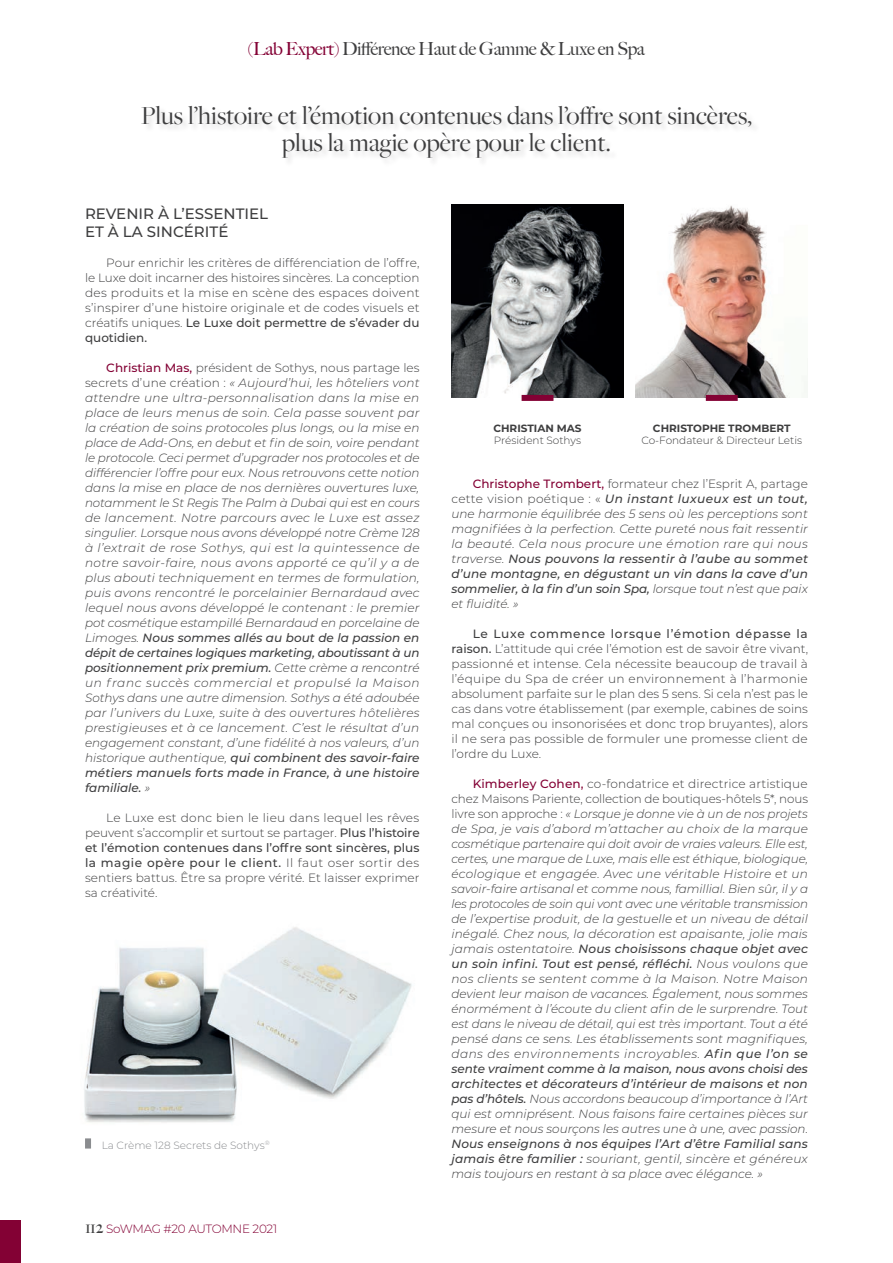
<style>
.page{position:relative;width:893px;height:1263px;background:#fff}
.page>*{position:absolute;margin:0;border:0;box-sizing:border-box;transform-origin:0 0}
.t1{font:27px/27px "Freight Big Pro";color:#3e3e3f;text-align:center}
.t2{font:500 18px "Big Caslon";letter-spacing:-.025em;color:#3e3e3f}
.t3{font:500 15px/18px "Montserrat";color:#3e3e3f}
.t4{font:italic 300 12px/15px "Montserrat";color:#3e3e3f;text-align:justify}
.t5{font:300 12px/15px "Montserrat";letter-spacing:.01em;color:#3e3e3f;text-align:justify}
.t6{font:300 12px "Montserrat";letter-spacing:-.03em;color:#830134}
.t7{font:300 10.5px "Montserrat";color:#3e3e3f}
.t8{font:700 10.5px "Montserrat";color:#3e3e3f}
.t9{font:300 10.5px "Montserrat";color:#8a8c8f}
.s1{color:#830134}
.s2{font-weight:500}
.s3{font-weight:500;font-style:normal;color:#830134}
.s4{font-style:normal}
.s5{font-family:"Big Caslon";font-weight:500;font-size:18px;color:#3e3e3f}
</style>
<div class="page">
<div style="left:0;top:1220px;width:21px;height:43px;background:#830134"></div>
<img style="left:84px;top:927px;width:328px;height:196px">
<img style="left:451px;top:204px;width:173px;height:194px">
<img style="left:636px;top:205px;width:172px;height:193px">
<div style="left:522px;top:395px;width:31px;height:6px;background:#830134"></div>
<div style="left:706px;top:395px;width:32px;height:6px;background:#830134"></div>
<div style="left:85px;top:1138px;width:6px;height:10px;background:#8a8c8f"></div>
<h2 class="t2" style="left:248px;top:34px;width:399px"><span class="s1">(Lab Expert)</span> Différence Haut de Gamme &amp; Luxe en Spa</h2>
<h1 class="t1" style="left:141px;top:101px;width:612px">Plus l’histoire et l’émotion contenues dans l’offre sont sincères, plus la magie opère pour le client.</h1>
<p class="t3" style="left:85px;top:204px;width:185px">REVENIR À L’ESSENTIEL<br>ET À LA SINCÉRITÉ</p>
<p class="t5" style="left:85px;top:255px;width:336px;text-indent:21px">Pour enrichir les critères de différenciation de l’offre, le Luxe doit incarner des histoires sincères. La conception des produits et la mise en scène des espaces doivent s’inspirer d’une histoire originale et de codes visuels et créatifs uniques. <span class="s2">Le Luxe doit permettre de s’évader du quotidien.</span></p>
<p class="t4" style="left:85px;top:360px;width:336px;text-indent:21px"><span class="s3">Christian Mas,</span> <span class="s4">président de Sothys, nous partage les secrets d’une création :</span> « Aujourd’hui, les hôteliers vont attendre une ultra-personnalisation dans la mise en place de leurs menus de soin. Cela passe souvent par la création de soins protocoles plus longs, ou la mise en place de Add-Ons, en debut et fin de soin, voire pendant le protocole. Ceci permet d’upgrader nos protocoles et de différencier l’offre pour eux. Nous retrouvons cette notion dans la mise en place de nos dernières ouvertures luxe, notamment le St Regis The Palm à Dubai qui est en cours de lancement. Notre parcours avec le Luxe est assez singulier. Lorsque nous avons développé notre Crème 128 à l’extrait de rose Sothys, qui est la quintessence de notre savoir-faire, nous avons apporté ce qu’il y a de plus abouti techniquement en termes de formulation, puis avons rencontré le porcelainier Bernardaud avec lequel nous avons développé le contenant : le premier pot cosmétique estampillé Bernardaud en porcelaine de Limoges. <span class="s2">Nous sommes allés au bout de la passion en dépit de certaines logiques marketing, aboutissant à un positionnement prix premium.</span> Cette crème a rencontré un franc succès commercial et propulsé la Maison Sothys dans une autre dimension. Sothys a été adoubée par l’univers du Luxe, suite à des ouvertures hôtelières prestigieuses et à ce lancement. C’est le résultat d’un engagement constant, d’une fidélité à nos valeurs, d’un historique authentique, <span class="s2">qui combinent des savoir-faire métiers manuels forts made in France, à une histoire familiale.</span> »</p>
<p class="t5" style="left:85px;top:810px;width:336px;text-indent:21px">Le Luxe est donc bien le lieu dans lequel les rêves peuvent s’accomplir et surtout se partager. <span class="s2">Plus l’histoire et l’émotion contenues dans l’offre sont sincères, plus la magie opère pour le client.</span> Il faut oser sortir des sentiers battus. Être sa propre vérité. Et laisser exprimer sa créativité.</p>
<p class="t9" style="left:102px;top:1138px;width:170px">La Crème 128 Secrets de Sothys<sup>®</sup></p>
<p class="t6" style="left:85px;top:1221px;width:194px"><span class="s5">112</span> SoWMAG #20 AUTOMNE 2021</p>
<p class="t8" style="left:653px;top:421px;width:139px">CHRISTOPHE TROMBERT</p>
<p class="t7" style="left:641px;top:433px;width:162px">Co-Fondateur &amp; Directeur Letis</p>
<p class="t4" style="left:451px;top:476px;width:358px;text-indent:21px"><span class="s3">Christophe Trombert,</span> <span class="s4">formateur chez l’Esprit A, partage cette vision poétique : «</span> <span class="s2">Un instant luxueux est un tout, </span>une harmonie équilibrée des 5 sens où les perceptions sont magnifiées à la perfection. Cette pureté nous fait ressentir la beauté. Cela nous procure une émotion rare qui nous traverse. <span class="s2">Nous pouvons la ressentir à l’aube au sommet d’une montagne, en dégustant un vin dans la cave d’un sommelier, à la fin d’un soin Spa,</span> lorsque tout n’est que paix et fluidité. »</p>
<p class="t5" style="left:451px;top:626px;width:358px;text-indent:21px"><span class="s2">Le Luxe commence lorsque l’émotion dépasse la raison.</span> L’attitude qui crée l’émotion est de savoir être vivant, passionné et intense. Cela nécessite beaucoup de travail à l’équipe du Spa de créer un environnement à l’harmonie absolument parfaite sur le plan des 5 sens. Si cela n’est pas le cas dans votre établissement (par exemple, cabines de soins mal conçues ou insonorisées et donc trop bruyantes), alors il ne sera pas possible de formuler une promesse client de l’ordre du Luxe.</p>
<p class="t4" style="left:451px;top:776px;width:358px;text-indent:21px"><span class="s3">Kimberley Cohen,</span> <span class="s4">co-fondatrice et directrice artistique chez Maisons Pariente, collection de boutiques-hôtels 5*, nous livre son approche :</span> « Lorsque je donne vie à un de nos projets de Spa, je vais d’abord m’attacher au choix de la marque cosmétique partenaire qui doit avoir de vraies valeurs. Elle est, certes, une marque de Luxe, mais elle est éthique, biologique, écologique et engagée. Avec une véritable Histoire et un savoir-faire artisanal et comme nous, famillial. Bien sûr, il y a les protocoles de soin qui vont avec une véritable transmission de l’expertise produit, de la gestuelle et un niveau de détail inégalé. Chez nous, la décoration est apaisante, jolie mais jamais ostentatoire. <span class="s2">Nous choisissons chaque objet avec un soin infini. Tout est pensé, réfléchi.</span> Nous voulons que nos clients se sentent comme à la Maison. Notre Maison devient leur maison de vacances. Également, nous sommes énormément à l’écoute du client afin de le surprendre. Tout est dans le niveau de détail, qui est très important. Tout a été pensé dans ce sens. Les établissements sont magnifiques, dans des environnements incroyables. <span class="s2">Afin que l’on se sente vraiment comme à la maison, nous avons choisi des architectes et décorateurs d’intérieur de maisons et non pas d’hôtels.</span> Nous accordons beaucoup d’importance à l’Art qui est omniprésent. Nous faisons faire certaines pièces sur mesure et nous sourçons les autres une à une, avec passion.</p>
<p class="t4" style="left:451px;top:1136px;width:358px"><span class="s2">Nous enseignons à nos équipes l’Art d’être Familial sans jamais être familier :</span> souriant, gentil, sincère et généreux mais toujours en restant à sa place avec élégance. »</p>
<p class="t8" style="left:493px;top:421px;width:90px">CHRISTIAN MAS</p>
<p class="t7" style="left:494px;top:433px;width:89px">Président Sothys</p>
</div>
